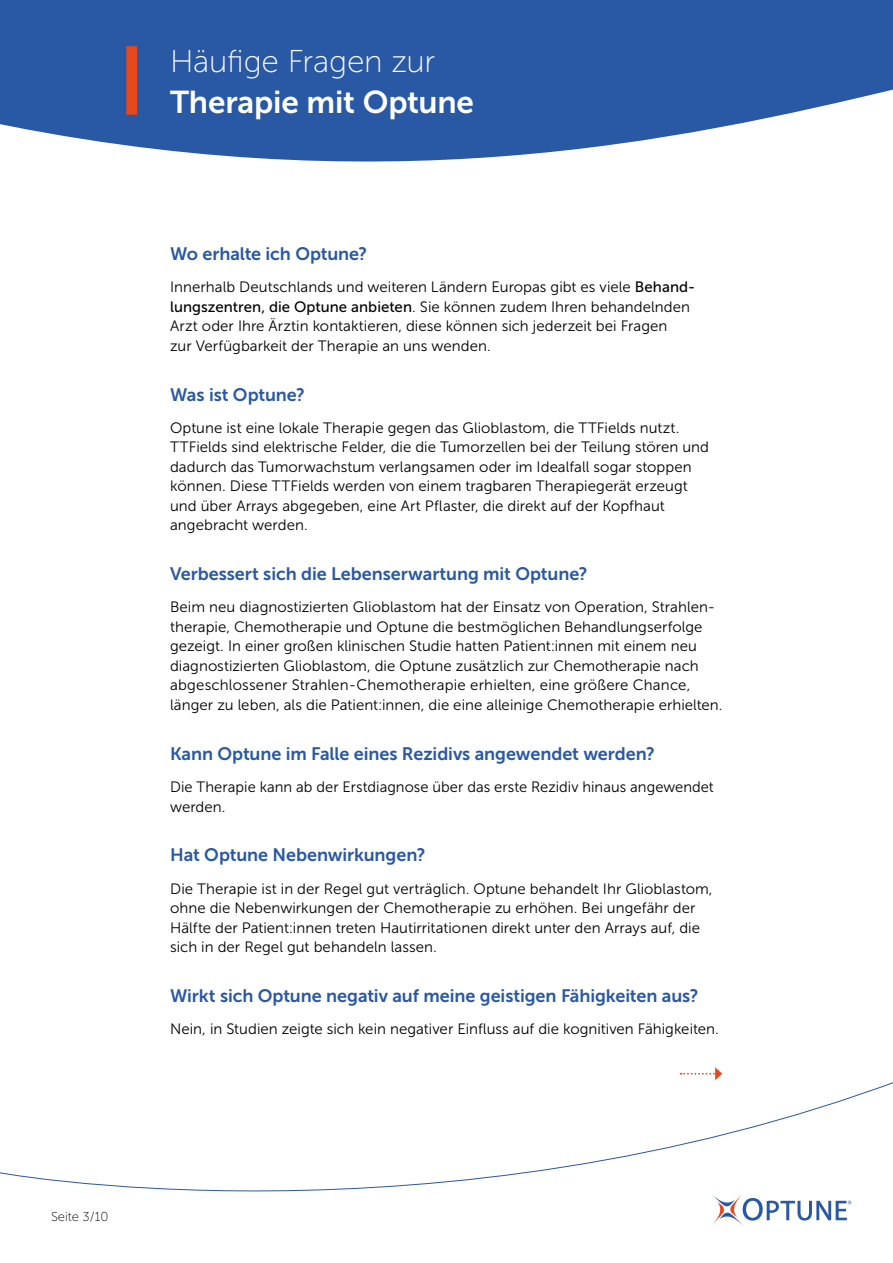
<style>
.page{position:relative;width:893px;height:1263px;background:#fff}
.page>*{position:absolute;margin:0;border:0;box-sizing:border-box;transform-origin:0 0}
.t1{font:31.5px "Museo Sans 700";letter-spacing:-.005em;color:#fff}
.t2{font:31.5px "Museo Sans 100";letter-spacing:-.005em;color:#fff}
.t3{font:18px "Museo Sans 700";letter-spacing:-.005em;color:#2958a5}
.t4{font:15px/19.5px "Museo Sans 300";letter-spacing:.005em;color:#000}
.t5{font:12.9px "Museo Sans 100";color:#000}
.s1{font-family:"Museo Sans 500"}
</style>
<div class="page">
<svg style="left:680px;top:1067px;width:42px;height:10px"></svg>
<svg style="left:0;top:1077px;width:893px;height:127px"></svg>
<svg style="left:0;top:0;width:893px;height:162px;fill:#2958a5"></svg>
<svg style="left:712px;top:1194px;width:139px;height:32px"></svg>
<div style="left:127px;top:46px;width:10px;height:68px;background:#e5481d"></div>
<h1 class="t2" style="left:170px;top:44px;width:267px">Häufige Fragen zur</h1>
<h1 class="t1" style="left:170px;top:84px;width:305px">Therapie mit Optune</h1>
<p class="t3" style="left:170px;top:244px;width:199px">Wo erhalte ich Optune?</p>
<p class="t4" style="left:170px;top:278px;width:527px">Innerhalb Deutschlands und weiteren Ländern Europas gibt es viele <span class="s1">Behand&shy;lungszentren, die Optune anbieten</span>. Sie können zudem Ihren behandelnden Arzt oder Ihre Ärztin kontaktieren, diese können sich jederzeit bei Fragen<br>zur Verfügbarkeit der Therapie an uns wenden.</p>
<p class="t3" style="left:170px;top:384px;width:136px">Was ist Optune?</p>
<p class="t4" style="left:170px;top:418px;width:540px">Optune ist eine lokale Therapie gegen das Glioblastom, die TTFields nutzt.<br>TTFields sind elektrische Felder, die die Tumorzellen bei der Teilung stören und dadurch das Tumorwachstum verlangsamen oder im Idealfall sogar stoppen können. Diese TTFields werden von einem tragbaren Therapiegerät erzeugt und über Arrays abgegeben, eine Art Pflaster, die direkt auf der Kopfhaut angebracht werden.</p>
<p class="t3" style="left:170px;top:564px;width:419px">Verbessert sich die Lebenserwartung mit Optune?</p>
<p class="t4" style="left:170px;top:598px;width:554px">Beim neu diagnostizierten Glioblastom hat der Einsatz von Operation, Strahlen&shy;therapie, Chemotherapie und Optune die bestmöglichen Behandlungserfolge gezeigt. In einer großen klinischen Studie hatten Patient:innen mit einem neu diagnostizierten Glioblastom, die Optune zusätzlich zur Chemotherapie nach abgeschlossener Strahlen-Chemotherapie erhielten, eine größere Chance, länger zu leben, als die Patient:innen, die eine alleinige Chemotherapie erhielten.</p>
<p class="t3" style="left:170px;top:743px;width:486px">Kann Optune im Falle eines Rezidivs angewendet werden?</p>
<p class="t4" style="left:170px;top:777px;width:545px">Die Therapie kann ab der Erstdiagnose über das erste Rezidiv hinaus angewendet werden.</p>
<p class="t3" style="left:170px;top:845px;width:257px">Hat Optune Nebenwirkungen?</p>
<p class="t4" style="left:170px;top:879px;width:544px">Die Therapie ist in der Regel gut verträglich. Optune behandelt Ihr Glioblastom, ohne die Nebenwirkungen der Chemotherapie zu erhöhen. Bei ungefähr der Hälfte der Patient:innen treten Hautirritationen direkt unter den Arrays auf, die sich in der Regel gut behandeln lassen.</p>
<p class="t3" style="left:170px;top:985px;width:530px">Wirkt sich Optune negativ auf meine geistigen Fähigkeiten aus?</p>
<p class="t4" style="left:170px;top:1019px;width:550px">Nein, in Studien zeigte sich kein negativer Einfluss auf die kognitiven Fähigkeiten.</p>
<p class="t5" style="left:51px;top:1209px;width:59px">Seite 3/10</p>
</div>
